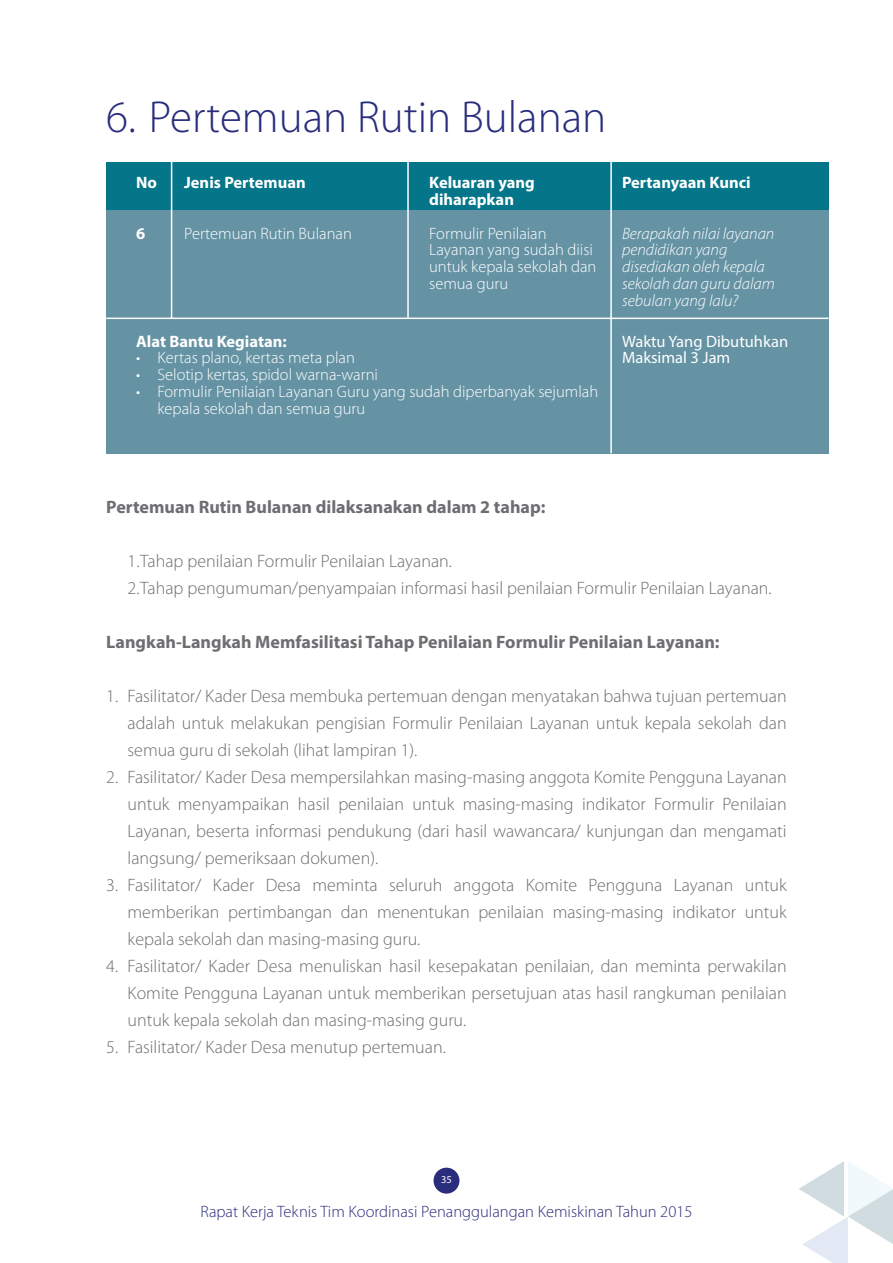
<style>
.page{position:relative;width:893px;height:1263px;background:#fff}
.page>*{position:absolute;margin:0;border:0;box-sizing:border-box;transform-origin:0 0}
.t1{font:300 45px "Myriad Pro";color:#2a2d7b}
.t2{font:300 18px/27px "Myriad Pro";color:#6d6e71;text-align:justify}
.t3{font:700 18px "Myriad Pro";color:#6d6e71}
.t4{font:300 16.5px/16.8px "Myriad Pro";color:#fff}
.t5{font:italic 300 16.5px/16.8px "Myriad Pro";color:#fff}
.t6{font:700 16.5px/16.8px "Myriad Pro";color:#fff}
.t7{font:300 16.5px "Myriad Pro";color:#2a2d7b}
.t8{font:16.5px/16.8px "Myriad Pro";color:#fff}
.t9{font:10.5px "Myriad Pro";color:#fff}
</style>
<div class="page">
<div style="left:433px;top:1168px;width:26px;height:25px;background:#2a2d7b;border-radius:50%"></div>
<svg style="left:799px;top:1161px;width:94px;height:102px"></svg>
<div style="left:106px;top:162px;width:722px;height:48px;background:#05768a"></div>
<div style="left:106px;top:210px;width:722px;height:243px;background:#6593a4"></div>
<hr style="left:106px;top:318px;width:722px;height:1px;background:#fff">
<hr style="left:610px;top:162px;width:2px;height:291px;background:#fff">
<hr style="left:407px;top:162px;width:2px;height:157px;background:#fff">
<hr style="left:171px;top:162px;width:1px;height:157px;background:#fff">
<h1 class="t1" style="left:106px;top:92px;width:501px">6. Pertemuan Rutin Bulanan</h1>
<p class="t6" style="left:136px;top:174px;width:22px">No</p>
<p class="t6" style="left:136px;top:224px;width:11px">6</p>
<p class="t6" style="left:184px;top:174px;width:123px">Jenis Pertemuan</p>
<p class="t4" style="left:184px;top:225px;width:169px">Pertemuan Rutin Bulanan</p>
<p class="t6" style="left:429px;top:174px;width:107px">Keluaran yang diharapkan</p>
<p class="t4" style="left:429px;top:225px;width:169px">Formulir Penilaian<br>Layanan yang sudah diisi untuk kepala sekolah dan semua guru</p>
<p class="t6" style="left:136px;top:332px;width:152px">Alat Bantu Kegiatan:</p>
<p class="t4" style="left:136px;top:350px;width:220px">• Kertas plano, kertas meta plan</p>
<p class="t4" style="left:136px;top:366px;width:243px">• Selotip kertas, spidol warna-warni</p>
<p class="t4" style="left:157px;top:383px;width:442px;text-indent:-21px">• Formulir Penilaian Layanan Guru yang sudah diperbanyak sejumlah kepala sekolah dan semua guru</p>
<p class="t6" style="left:622px;top:174px;width:130px">Pertanyaan Kunci</p>
<p class="t5" style="left:622px;top:224px;width:154px">Berapakah nilai layanan pendidikan yang disediakan oleh kepala sekolah dan guru dalam sebulan yang lalu?</p>
<p class="t8" style="left:622px;top:332px;width:168px">Waktu Yang Dibutuhkan<br>Maksimal 3 Jam</p>
<p class="t3" style="left:106px;top:495px;width:441px">Pertemuan Rutin Bulanan dilaksanakan dalam 2 tahap:</p>
<p class="t2" style="left:128px;top:548px;width:646px">1.Tahap penilaian Formulir Penilaian Layanan.<br>2.Tahap pengumuman/penyampaian informasi hasil penilaian Formulir Penilaian Layanan.</p>
<p class="t3" style="left:106px;top:630px;width:615px">Langkah-Langkah Memfasilitasi Tahap Penilaian Formulir Penilaian Layanan:</p>
<p class="t2" style="left:128px;top:683px;width:661px;text-indent:-21px">1. Fasilitator/ Kader Desa membuka pertemuan dengan menyatakan bahwa tujuan pertemuan adalah untuk melakukan pengisian Formulir Penilaian Layanan untuk kepala sekolah dan semua guru di sekolah (lihat lampiran 1).</p>
<p class="t2" style="left:128px;top:764px;width:661px;text-indent:-21px">2. Fasilitator/ Kader Desa mempersilahkan masing-masing anggota Komite Pengguna Layanan untuk menyampaikan hasil penilaian untuk masing-masing indikator Formulir Penilaian Layanan, beserta informasi pendukung (dari hasil wawancara/ kunjungan dan mengamati langsung/ pemeriksaan dokumen).</p>
<p class="t2" style="left:128px;top:872px;width:661px;text-indent:-21px">3. Fasilitator/ Kader Desa meminta seluruh anggota Komite Pengguna Layanan untuk memberikan pertimbangan dan menentukan penilaian masing-masing indikator untuk kepala sekolah dan masing-masing guru.</p>
<p class="t2" style="left:128px;top:953px;width:661px;text-indent:-21px">4. Fasilitator/ Kader Desa menuliskan hasil kesepakatan penilaian, dan meminta perwakilan Komite Pengguna Layanan untuk memberikan persetujuan atas hasil rangkuman penilaian untuk kepala sekolah dan masing-masing guru.</p>
<p class="t2" style="left:106px;top:1034px;width:341px">5. Fasilitator/ Kader Desa menutup pertemuan.</p>
<p class="t9" style="left:441px;top:1173px;width:12px">35</p>
<p class="t7" style="left:200px;top:1203px;width:493px">Rapat Kerja Teknis Tim Koordinasi Penanggulangan Kemiskinan Tahun 2015</p>
</div>
